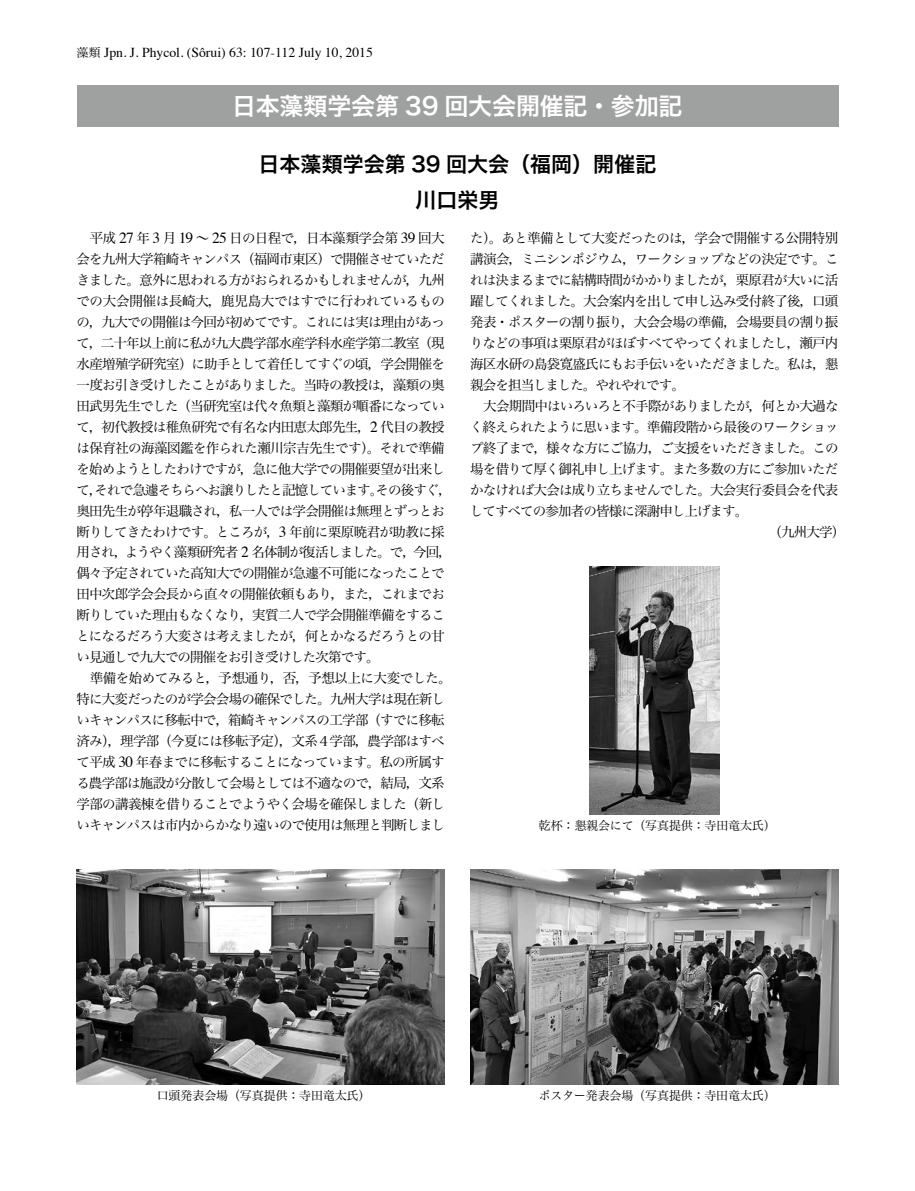
<style>
.page{position:relative;width:915px;height:1191px;background:#fff}
.page>*{position:absolute;margin:0;border:0;box-sizing:border-box;transform-origin:0 0}
.t1{font:24px "Hira Kaku Pro W6";letter-spacing:-.01em;color:#fff}
.t2{font:21px/36px "Hira Kaku Pro W6";color:#000;text-align:center}
.t3{font:13.65px "Times";color:#000}
.t4{font:13.5px/21px "Hira Min Pro W3";letter-spacing:-.06em;color:#000}
.t5{font:13.5px "Hira Min Pro W3";letter-spacing:-.04em;color:#000}
.t6{font:12px "Hira Min Pro W3";letter-spacing:-.005em;color:#000}
.s1{font-family:"Hira Min Pro W3";font-size:12px}
.s2{font-family:"Times";font-size:15.45px}
</style>
<div class="page">
<div style="left:77px;top:85px;width:761px;height:42px;background:#9fa0a0"></div>
<img style="left:77px;top:869px;width:367px;height:215px">
<img style="left:470px;top:869px;width:368px;height:215px">
<img style="left:589px;top:566px;width:129px;height:248px">
<p class="t3" style="left:77px;top:40px;width:298px"><span class="s1">藻類</span> Jpn. J. Phycol. (Sôrui) 63: 107-112 July 10, 2015</p>
<h1 class="t1" style="left:232px;top:84px;width:451px">日本藻類学会第 39 回大会開催記・参加記</h1>
<h2 class="t2" style="left:258px;top:145px;width:399px">日本藻類学会第 39 回大会（福岡）開催記川口栄男</h2>
<p class="t4" style="left:76px;top:227px;width:377px">　平成 <span class="s2">27</span> 年 <span class="s2">3</span> 月 <span class="s2">19</span> ～ <span class="s2">25</span> 日の日程で，日本藻類学会第 <span class="s2">39</span> 回大会を九州大学箱崎キャンパス（福岡市東区）で開催させていただきました。意外に思われる方がおられるかもしれませんが，九州での大会開催は長崎大，鹿児島大ではすでに行われているものの，九大での開催は今回が初めてです。これには実は理由があって，二十年以上前に私が九大農学部水産学科水産学第二教室（現水産増殖学研究室）に助手として着任してすぐの頃，学会開催を一度お引き受けしたことがありました。当時の教授は，藻類の奥田武男先生でした（当研究室は代々魚類と藻類が順番になっていて，初代教授は稚魚研究で有名な内田恵太郎先生，<span class="s2">2</span> 代目の教授は保育社の海藻図鑑を作られた瀬川宗吉先生です）。それで準備を始めようとしたわけですが，急に他大学での開催要望が出来して，それで急遽そちらへお譲りしたと記憶しています。その後すぐ，奥田先生が停年退職され，私一人では学会開催は無理とずっとお断りしてきたわけです。ところが，<span class="s2">3</span> 年前に栗原暁君が助教に採用され，ようやく藻類研究者 <span class="s2">2</span> 名体制が復活しました。で，今回，偶々予定されていた高知大での開催が急遽不可能になったことで田中次郎学会会長から直々の開催依頼もあり，また，これまでお断りしていた理由もなくなり，実質二人で学会開催準備をすることになるだろう大変さは考えましたが，何とかなるだろうとの甘い見通しで九大での開催をお引き受けした次第です。<br>　準備を始めてみると，予想通り，否，予想以上に大変でした。特に大変だったのが学会会場の確保でした。九州大学は現在新しいキャンパスに移転中で，箱崎キャンパスの工学部（すでに移転済み），理学部（今夏には移転予定），文系４学部，農学部はすべて平成 <span class="s2">30</span> 年春までに移転することになっています。私の所属する農学部は施設が分散して会場としては不適なので，結局，文系学部の講義棟を借りることでようやく会場を確保しました（新しいキャンパスは市内からかなり遠いので使用は無理と判断しまし</p>
<p class="t5" style="left:470px;top:227px;width:370px">た）。あと準備として大変だったのは，学会で開催する公開特別</p>
<p class="t4" style="left:470px;top:248px;width:370px">講演会，ミニシンポジウム，ワークショップなどの決定です。こ</p>
<p class="t4" style="left:470px;top:268px;width:369px">れは決まるまでに結構時間がかかりましたが，栗原君が大いに活</p>
<p class="t4" style="left:470px;top:289px;width:369px">躍してくれました。大会案内を出して申し込み受付終了後，口頭</p>
<p class="t4" style="left:470px;top:310px;width:369px">発表・ポスターの割り振り，大会会場の準備，会場要員の割り振</p>
<p class="t4" style="left:469px;top:331px;width:370px">りなどの事項は栗原君がほぼすべてやってくれましたし，瀬戸内</p>
<p class="t4" style="left:470px;top:352px;width:369px">海区水研の島袋寛盛氏にもお手伝いをいただきました。私は，懇</p>
<p class="t4" style="left:470px;top:373px;width:216px">親会を担当しました。やれやれです。</p>
<p class="t4" style="left:470px;top:394px;width:369px">　大会期間中はいろいろと不手際がありましたが，何とか大過な</p>
<p class="t4" style="left:469px;top:415px;width:370px">く終えられたように思います。準備段階から最後のワークショッ</p>
<p class="t4" style="left:470px;top:436px;width:370px">プ終了まで，様々な方にご協力，ご支援をいただきました。この</p>
<p class="t4" style="left:470px;top:457px;width:369px">場を借りて厚く御礼申し上げます。また多数の方にご参加いただ</p>
<p class="t4" style="left:470px;top:478px;width:369px">かなければ大会は成り立ちませんでした。大会実行委員会を代表</p>
<p class="t4" style="left:470px;top:499px;width:280px">してすべての参加者の皆様に深謝申し上げます。</p>
<p class="t4" style="left:768px;top:520px;width:79px">（九州大学）</p>
<p class="t6" style="left:538px;top:815px;width:238px">乾杯：懇親会にて（写真提供：寺田竜太氏）</p>
<p class="t6" style="left:157px;top:1085px;width:215px">口頭発表会場（写真提供：寺田竜太氏）</p>
<p class="t6" style="left:538px;top:1085px;width:238px">ポスター発表会場（写真提供：寺田竜太氏）</p>
</div>
